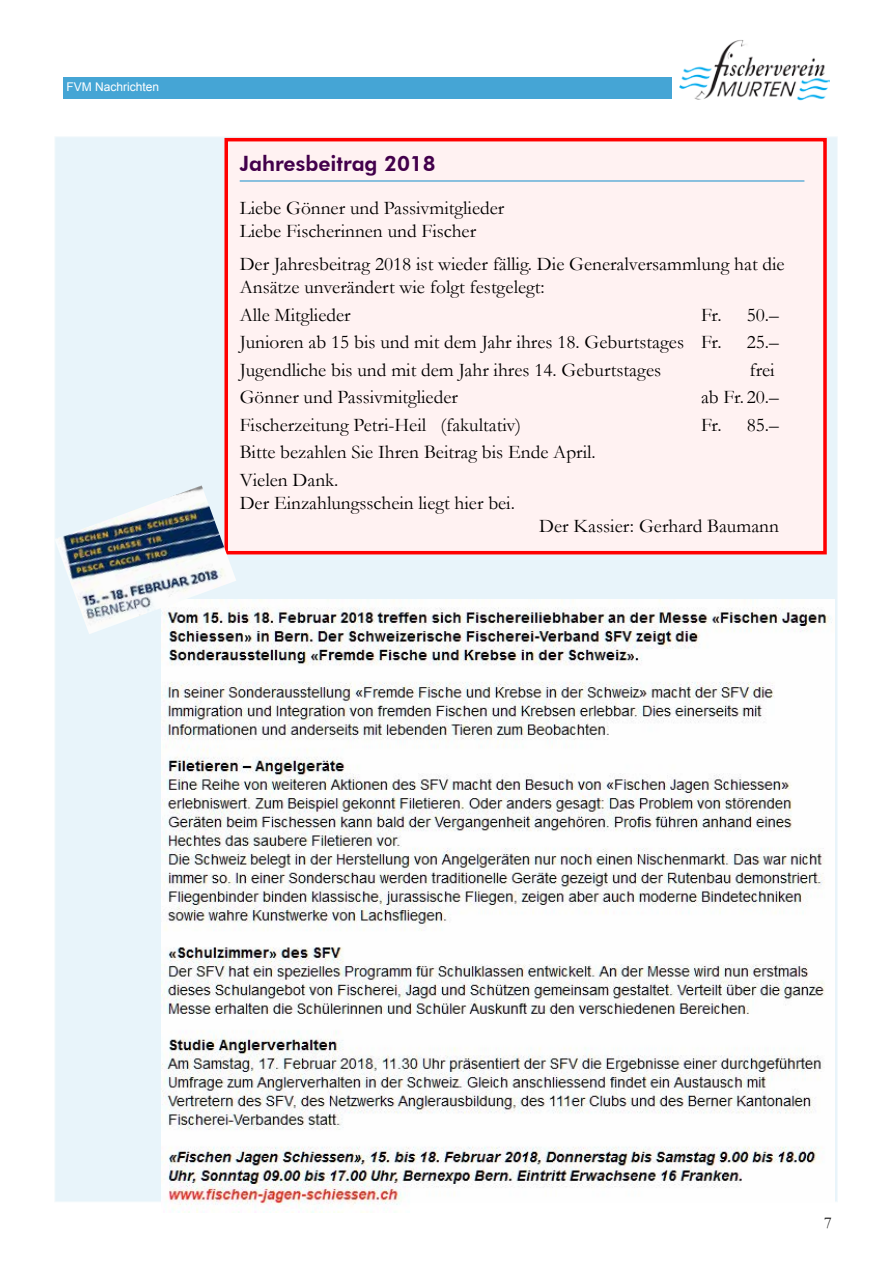
<style>
.page{position:relative;width:893px;height:1263px;background:#fff}
.page>*{position:absolute;margin:0;border:0;box-sizing:border-box;transform-origin:0 0}
.t1{font:800 21.15px "Futura BT";color:#42004b}
.t2{font:19.35px/23.2px "Garamond";color:#000}
.t3{font:16.5px "Garamond";color:#000}
.t4{font:12px "Arial";color:#fff}
</style>
<div class="page">
<div style="left:55px;top:137px;width:783px;height:1065px;background:#e8f4fa;border:1px solid #f3f9fc"></div>
<div style="left:224px;top:138px;width:603px;height:416px;background:#fff2f2;border:4px solid #f00"></div>
<hr style="left:240px;top:181px;width:564px;height:1px;background:#168fcb">
<img style="left:161px;top:600px;width:673px;height:613px">
<img style="left:55px;top:485px;width:181px;height:149px">
<div style="left:63px;top:78px;width:609px;height:21px;background:#45a5d5"></div>
<img style="left:680px;top:40px;width:149px;height:61px">
<p class="t4" style="left:66px;top:79px;width:94px">FVM Nachrichten</p>
<p class="t1" style="left:240px;top:150px;width:198px">Jahresbeitrag 2018</p>
<p class="t2" style="left:240px;top:196px;width:266px">Liebe Gönner und Passivmitglieder<br>Liebe Fischerinnen und Fischer</p>
<p class="t2" style="left:240px;top:252px;width:546px">Der Jahresbeitrag 2018 ist wieder fällig. Die Generalversammlung hat die<br>Ansätze unverändert wie folgt festgelegt:</p>
<p class="t2" style="left:240px;top:303px;width:112px">Alle Mitglieder</p>
<p class="t2" style="left:240px;top:301px;width:541px;line-height:27.5px;text-indent:461px">Fr. 50.–<br>Junioren ab 15 bis und mit dem Jahr ihres 18. Geburtstages Fr.</p>
<p class="t2" style="left:747px;top:330px;width:34px">25.–</p>
<p class="t2" style="left:240px;top:358px;width:423px">Jugendliche bis und mit dem Jahr ihres 14. Geburtstages</p>
<p class="t2" style="left:749px;top:358px;width:27px">frei</p>
<p class="t2" style="left:240px;top:385px;width:220px">Gönner und Passivmitglieder</p>
<p class="t2" style="left:701px;top:385px;width:79px">ab Fr. 20.–</p>
<p class="t2" style="left:240px;top:413px;width:283px">Fischerzeitung Petri-Heil (fakultativ)</p>
<p class="t2" style="left:701px;top:413px;width:79px">Fr. 85.–</p>
<p class="t2" style="left:240px;top:438px;width:358px;line-height:27.5px">Bitte bezahlen Sie Ihren Beitrag bis Ende April.<br>Vielen Dank.</p>
<p class="t2" style="left:240px;top:491px;width:277px">Der Einzahlungsschein liegt hier bei.</p>
<p class="t2" style="left:539px;top:514px;width:241px">Der Kassier: Gerhard Baumann</p>
<p class="t3" style="left:824px;top:1212px;width:9px">7</p>
</div>
